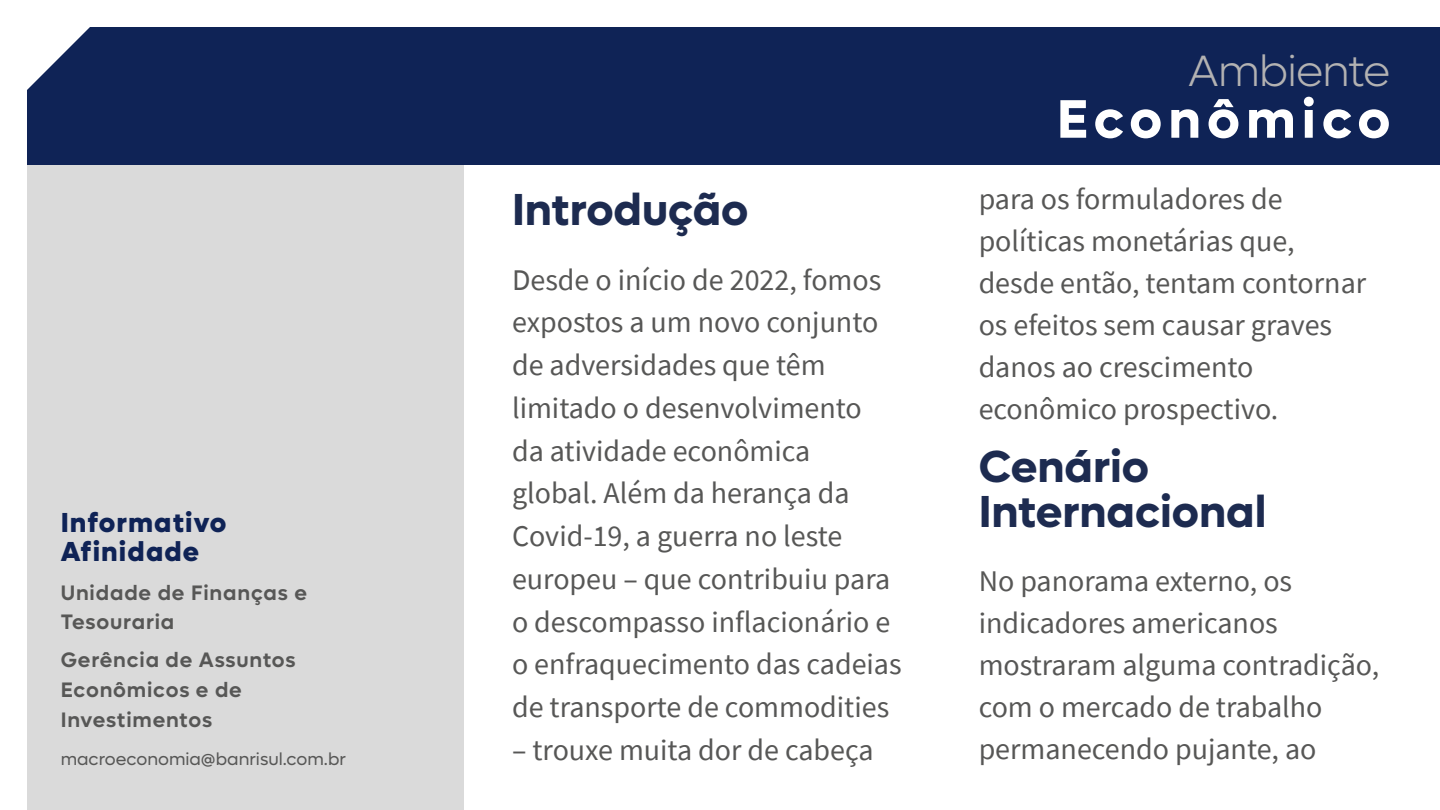
<style>
.page{position:relative;width:1440px;height:810px;background:#fff}
.page>*{position:absolute;margin:0;border:0;box-sizing:border-box;transform-origin:0 0}
.t1{font:700 54.45px "Lufga";letter-spacing:.11em;color:#fff}
.t2{font:700 45px/45.8px "Lufga";color:#1d2b50}
.t3{font:300 43.95px "Lufga";letter-spacing:-.02em;color:#b3b2b2}
.t4{font:30px/42.8px "Source Sans Pro";color:#575756}
.t5{font:800 27.6px/29.5px "Lufga";letter-spacing:.04em;color:#0f2356}
.t6{font:600 21px/29.5px "Lufga";letter-spacing:.04em;color:#575756}
.t7{font:17.48px "Lufga";color:#575756}
</style>
<div class="page">
<div style="left:27px;top:165px;width:437px;height:645px;background:#dadada"></div>
<div style="left:27px;top:27px;width:1413px;height:138px;background:#0f2356"></div>
<p class="t5" style="left:61px;top:507px;width:167px">Informativo<br>Afinidade</p>
<p class="t6" style="left:61px;top:578px;width:248px">Unidade de Finanças e<br>Tesouraria</p>
<p class="t6" style="left:61px;top:645px;width:236px">Gerência de Assuntos<br>Econômicos e de<br>Investimentos</p>
<p class="t7" style="left:61px;top:749px;width:287px">macroeconomia@banrisul.com.br</p>
<h2 class="t2" style="left:512px;top:187px;width:238px">Introdução</h2>
<p class="t4" style="left:512px;top:258px;width:391px">Desde o início de 2022, fomos expostos a um novo conjunto de adversidades que têm limitado o desenvolvimento<br>da atividade econômica global. Além da herança da<br>Covid-19, a guerra no leste europeu – que contribuiu para o descompasso inflacionário e o enfraquecimento das cadeias de transporte de commodities</p>
<p class="t4" style="left:512px;top:728px;width:363px">– trouxe muita dor de cabeça</p>
<h3 class="t3" style="left:1188px;top:46px;width:204px">Ambiente</h3>
<h1 class="t1" style="left:1057px;top:86px;width:335px">Econômico</h1>
<p class="t4" style="left:979px;top:178px;width:389px;line-height:42px">para os formuladores de políticas monetárias que, desde então, tentam contornar os efeitos sem causar graves danos ao crescimento econômico prospectivo.</p>
<h2 class="t2" style="left:979px;top:443px;width:289px">Cenário<br>Internacional</h2>
<p class="t4" style="left:979px;top:560px;width:402px;line-height:42px">No panorama externo, os indicadores americanos mostraram alguma contradição, com o mercado de trabalho permanecendo pujante, ao</p>
</div>
